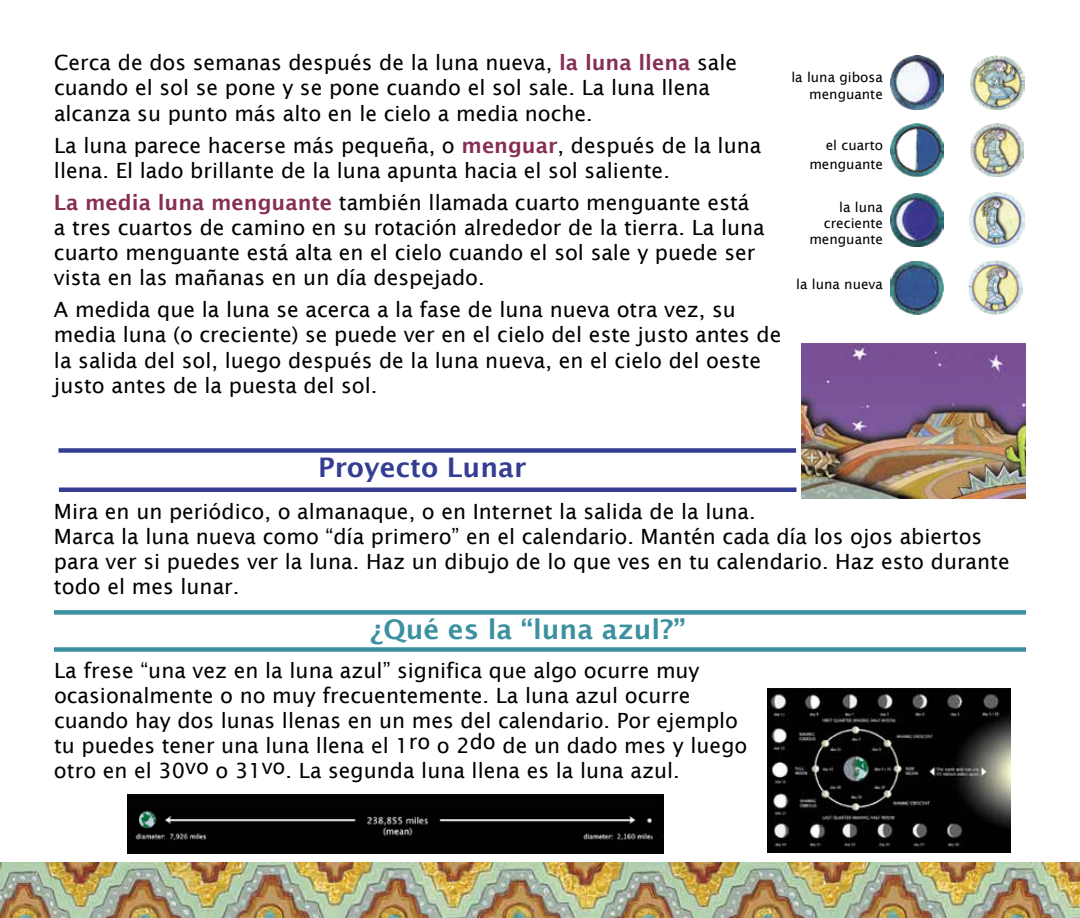
<style>
.page{position:relative;width:1080px;height:918px;background:#fff}
.page>*{position:absolute;margin:0;border:0;box-sizing:border-box;transform-origin:0 0}
.t1{font:600 27px "Lucida Sans";color:#3c90a0}
.t2{font:600 27px "Lucida Sans";color:#353d92}
.t3{font:21px/25.2px "Lucida Sans";color:#000}
.t4{font:13.5px/16.2px "Lucida Sans";color:#000;text-align:right}
.s1{font-weight:600;color:#862e55}
</style>
<div class="page">
<img style="left:890px;top:193px;width:54px;height:53px">
<img style="left:970px;top:192px;width:55px;height:55px">
<img style="left:890px;top:261px;width:54px;height:53px">
<img style="left:969px;top:261px;width:54px;height:54px">
<img style="left:890px;top:123px;width:54px;height:53px">
<img style="left:971px;top:123px;width:53px;height:53px">
<img style="left:890px;top:56px;width:54px;height:53px">
<img style="left:970px;top:56px;width:54px;height:54px">
<img style="left:802px;top:344px;width:224px;height:155px">
<img style="left:767px;top:688px;width:243px;height:165px">
<img style="left:128px;top:794px;width:536px;height:59px">
<img style="left:0;top:862px;width:1080px;height:56px">
<div style="left:58px;top:448px;width:738px;height:5px;background:#353d92"></div>
<hr style="left:59px;top:488px;width:737px;height:4px;background:#353d92">
<div style="left:54px;top:610px;width:972px;height:5px;background:#3c90a0"></div>
<div style="left:54px;top:647px;width:972px;height:5px;background:#3c90a0"></div>
<p class="t3" style="left:54px;top:50px;width:685px">Cerca de dos semanas después de la luna nueva, <span class="s1">la luna llena</span> sale cuando el sol se pone y se pone cuando el sol sale. La luna llena alcanza su punto más alto en le cielo a media noche.</p>
<p class="t3" style="left:54px;top:132px;width:709px">La luna parece hacerse más pequeña, o <span class="s1">menguar</span>, después de la luna llena. El lado brillante de la luna apunta hacia el sol saliente.</p>
<p class="t3" style="left:54px;top:190px;width:712px"><span class="s1">La media luna menguante</span> también llamada cuarto menguante está a tres cuartos de camino en su rotación alrededor de la tierra. La luna cuarto menguante está alta en el cielo cuando el sol sale y puede ser vista en las mañanas en un día despejado.</p>
<p class="t3" style="left:54px;top:297px;width:729px">A medida que la luna se acerca a la fase de luna nueva otra vez, su media luna (o creciente) se puede ver en el cielo del este justo antes de la salida del sol, luego después de la luna nueva, en el cielo del oeste justo antes de la puesta del sol.</p>
<p class="t4" style="left:791px;top:69px;width:93px">la luna gibosa menguante</p>
<p class="t4" style="left:809px;top:135px;width:75px;line-height:19.5px">el cuarto menguante</p>
<p class="t4" style="left:809px;top:199px;width:75px">la luna creciente menguante</p>
<p class="t4" style="left:796px;top:276px;width:88px">la luna nueva</p>
<p class="t2" style="left:318px;top:452px;width:210px">Proyecto Lunar</p>
<p class="t3" style="left:54px;top:499px;width:957px">Mira en un periódico, o almanaque, o en Internet la salida de la luna.<br>Marca la luna nueva como “día primero” en el calendario. Mantén cada día los ojos abiertos para ver si puedes ver la luna. Haz un dibujo de lo que ves en tu calendario. Haz esto durante todo el mes lunar.</p>
<p class="t1" style="left:370px;top:614px;width:317px">¿Qué es la “luna azul?”</p>
<p class="t3" style="left:54px;top:658px;width:695px">La frese “una vez en la luna azul” significa que algo ocurre muy ocasionalmente o no muy frecuentemente. La luna azul ocurre cuando hay dos lunas llenas en un mes del calendario. Por ejemplo tu puedes tener una luna llena el 1ro o 2do de un dado mes y luego otro en el 30vo o 31vo. La segunda luna llena es la luna azul.</p>
</div>
